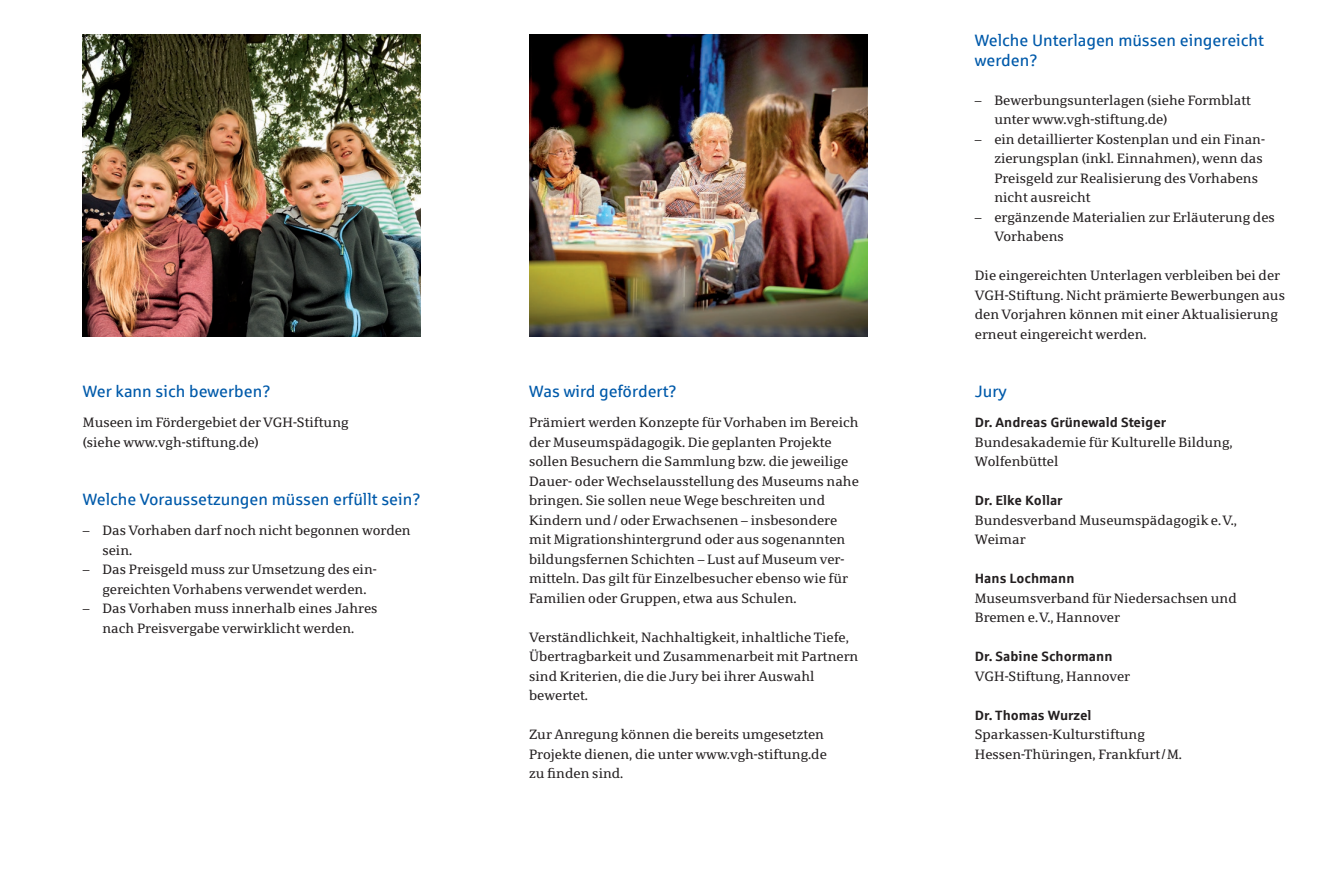
<style>
.page{position:relative;width:1331px;height:893px;background:#fff}
.page>*{position:absolute;margin:0;border:0;box-sizing:border-box;transform-origin:0 0}
.t1{font:16.5px "Sparkasse Rg";color:#015aaa}
.t2{font:13.5px/19.5px "Sparkasse Serif";color:#231f20}
.t3{font:700 13.5px "Sparkasse Rg";color:#231f20}
</style>
<div class="page">
<img style="left:83px;top:34px;width:338px;height:303px">
<img style="left:529px;top:34px;width:338px;height:303px">
<p class="t1" style="left:83px;top:381px;width:189px">Wer kann sich bewerben?</p>
<p class="t2" style="left:83px;top:413px;width:267px">Museen im Fördergebiet der VGH-Stiftung</p>
<p class="t2" style="left:83px;top:432px;width:177px">(siehe www.vgh-stiftung.de)</p>
<p class="t1" style="left:83px;top:489px;width:339px">Welche Voraussetzungen müssen erfüllt sein?</p>
<p class="t2" style="left:102px;top:521px;width:310px;text-indent:-19px">– Das Vorhaben darf noch nicht begonnen worden sein.</p>
<p class="t2" style="left:102px;top:560px;width:276px;text-indent:-19px">– Das Preisgeld muss zur Umsetzung des ein&shy;gereichten Vorhabens verwendet werden.</p>
<p class="t2" style="left:83px;top:599px;width:296px;text-align:center">– Das Vorhaben muss innerhalb eines Jahres nach Preisvergabe verwirklicht werden.</p>
<p class="t1" style="left:529px;top:381px;width:149px">Was wird gefördert?</p>
<p class="t2" style="left:529px;top:413px;width:331px">Prämiert werden Konzepte für Vorhaben im Bereich der Museumspädagogik. Die geplanten Projekte</p>
<p class="t2" style="left:529px;top:452px;width:321px">sollen Besuchern die Sammlung bzw. die jeweilige</p>
<p class="t2" style="left:529px;top:471px;width:331px">Dauer- oder Wechselausstellung des Museums nahe bringen. Sie sollen neue Wege beschreiten und</p>
<p class="t2" style="left:529px;top:510px;width:310px">Kindern und / oder Erwachsenen – insbesondere</p>
<p class="t2" style="left:529px;top:530px;width:321px">mit Migrationshintergrund oder aus sogenannten bildungsfernen Schichten – Lust auf Museum ver&shy;mitteln. Das gilt für Einzelbesucher ebenso wie für Familien oder Gruppen, etwa aus Schulen.</p>
<p class="t2" style="left:529px;top:627px;width:331px">Verständlichkeit, Nachhaltigkeit, inhaltliche Tiefe,<br>Übertragbarkeit und Zusammenarbeit mit Partnern sind Kriterien, die die Jury bei ihrer Auswahl</p>
<p class="t2" style="left:529px;top:686px;width:60px">bewertet.</p>
<p class="t2" style="left:529px;top:725px;width:296px">Zur Anregung können die bereits umgesetzten</p>
<p class="t2" style="left:529px;top:744px;width:299px">Projekte dienen, die unter www.vgh-stiftung.de</p>
<p class="t2" style="left:529px;top:764px;width:96px">zu finden sind.</p>
<p class="t1" style="left:975px;top:30px;width:291px">Welche Unterlagen müssen eingereicht</p>
<p class="t1" style="left:975px;top:50px;width:64px">werden?</p>
<p class="t2" style="left:994px;top:90px;width:258px;text-indent:-20px">– Bewerbungsunterlagen (siehe Formblatt unter www.vgh-stiftung.de)</p>
<p class="t2" style="left:994px;top:129px;width:272px;text-indent:-20px">– ein detaillierter Kostenplan und ein Finan&shy;zierungsplan (inkl. Einnahmen), wenn das<br>Preisgeld zur Realisierung des Vorhabens</p>
<p class="t2" style="left:994px;top:188px;width:98px">nicht ausreicht</p>
<p class="t2" style="left:975px;top:207px;width:301px">– ergänzende Materialien zur Erläuterung des</p>
<p class="t2" style="left:994px;top:227px;width:71px">Vorhabens</p>
<p class="t2" style="left:975px;top:266px;width:307px">Die eingereichten Unterlagen verbleiben bei der</p>
<p class="t2" style="left:975px;top:285px;width:312px">VGH-Stiftung. Nicht prämierte Bewerbungen aus</p>
<p class="t2" style="left:975px;top:305px;width:305px">den Vorjahren können mit einer Aktualisierung</p>
<p class="t2" style="left:975px;top:324px;width:173px">erneut eingereicht werden.</p>
<p class="t1" style="left:975px;top:381px;width:33px">Jury</p>
<p class="t3" style="left:975px;top:414px;width:193px">Dr. Andreas Grünewald Steiger</p>
<p class="t2" style="left:975px;top:432px;width:259px">Bundesakademie für Kulturelle Bildung,</p>
<p class="t2" style="left:975px;top:452px;width:85px">Wolfenbüttel</p>
<p class="t3" style="left:975px;top:492px;width:89px">Dr. Elke Kollar</p>
<p class="t2" style="left:975px;top:510px;width:264px">Bundesverband Museumspädagogik e.V.,</p>
<p class="t2" style="left:975px;top:530px;width:52px">Weimar</p>
<p class="t3" style="left:975px;top:570px;width:101px">Hans Lochmann</p>
<p class="t2" style="left:975px;top:588px;width:263px">Museumsverband für Niedersachsen und</p>
<p class="t2" style="left:975px;top:608px;width:147px">Bremen e.V., Hannover</p>
<p class="t3" style="left:975px;top:648px;width:139px">Dr. Sabine Schormann</p>
<p class="t2" style="left:975px;top:666px;width:157px">VGH-Stiftung, Hannover</p>
<p class="t3" style="left:975px;top:706px;width:118px">Dr. Thomas Wurzel</p>
<p class="t2" style="left:975px;top:725px;width:171px">Sparkassen-Kulturstiftung</p>
<p class="t2" style="left:975px;top:744px;width:209px">Hessen-Thüringen, Frankfurt/M.</p>
</div>
